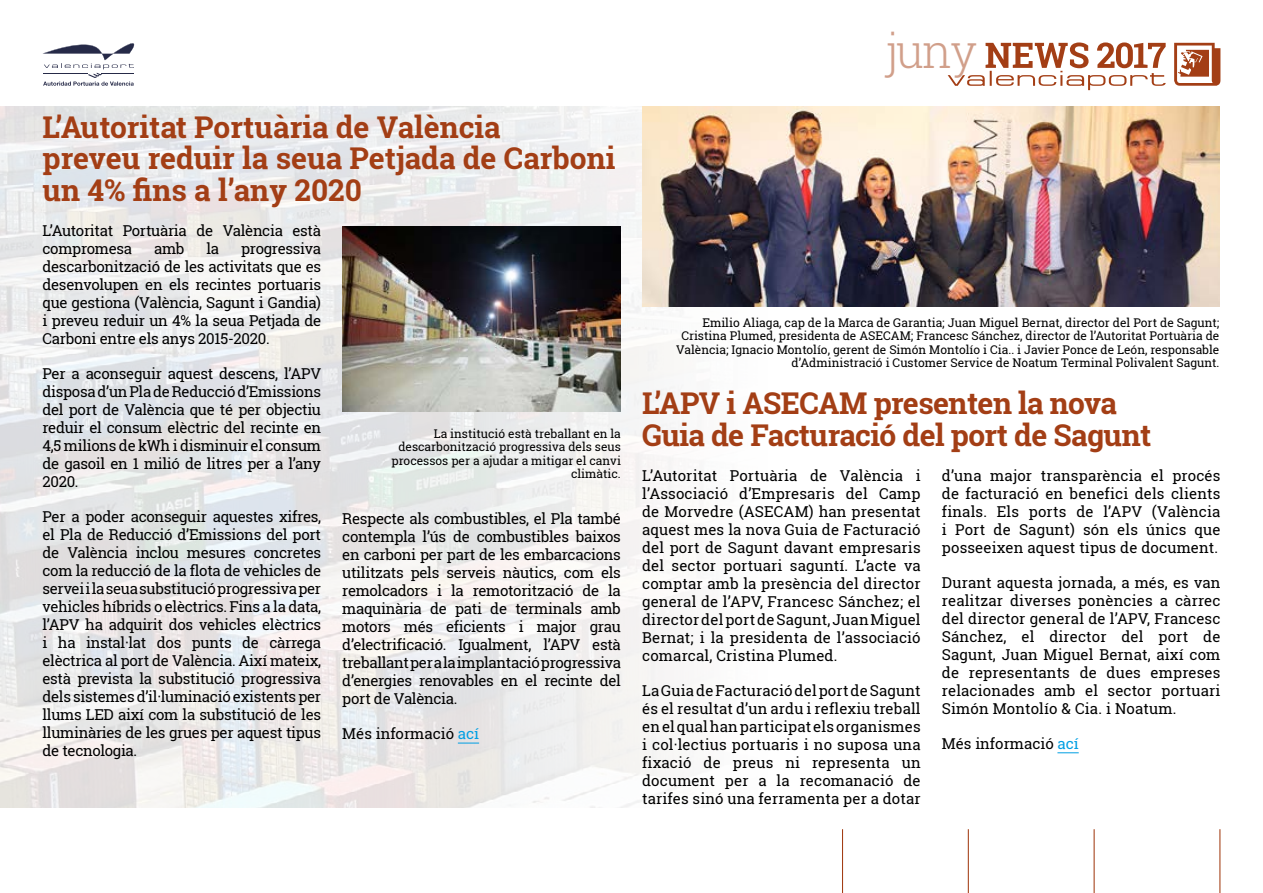
<style>
.page{position:relative;width:1263px;height:893px;background:#fff}
.page>*{position:absolute;margin:0;border:0;box-sizing:border-box;transform-origin:0 0}
.t1{font:300 46.5px "Roboto Slab";color:#d19f8a}
.t2{font:700 30px/31.5px "Roboto Slab";letter-spacing:-.005em;color:#a33e15}
.t3{font:15px/18px "Roboto Slab";letter-spacing:-.02em;color:#000;text-align:justify}
.t4{font:15px "Roboto Slab";color:#000}
.t5{font:12px/13.5px "Roboto Slab";color:#000;text-align:right}
.s1{color:#009fe3}
</style>
<div class="page">
<img style="left:0;top:106px;width:1220px;height:702px">
<hr style="left:842px;top:829px;width:1px;height:64px;background:#a33e15">
<hr style="left:1219px;top:829px;width:1px;height:64px;background:#a33e15">
<hr style="left:1093px;top:829px;width:2px;height:64px;background:#a33e15">
<hr style="left:968px;top:829px;width:1px;height:64px;background:#a33e15">
<svg style="left:43px;top:43px;width:92px;height:43px"></svg>
<svg style="left:1174px;top:43px;width:46px;height:43px"></svg>
<svg style="left:948px;top:42px;width:218px;height:48px"></svg>
<svg style="left:458px;top:743px;width:21px;height:1px"></svg>
<img style="left:642px;top:106px;width:577px;height:201px">
<svg style="left:1057px;top:752px;width:22px;height:1px"></svg>
<img style="left:342px;top:226px;width:279px;height:186px">
<h2 class="t2" style="left:43px;top:111px;width:574px">L’Autoritat Portuària de València<br>preveu reduir la seua Petjada de Carboni un 4% fins a l’any 2020</h2>
<p class="t3" style="left:43px;top:221px;width:280px">L’Autoritat Portuària de València està compromesa</p>
<p class="t3" style="left:43px;top:239px;width:280px;text-indent:199px">progressiva descarbonització de les activitats que es desenvolupen en els recintes portuaris que gestiona (València, Sagunt i Gandia) i preveu reduir un 4% la seua Petjada de Carboni entre els anys 2015-2020.</p>
<p class="t3" style="left:43px;top:364px;width:280px">Per a aconseguir aquest descens, l’APV disposa d’un Pla de Reducció d’Emissions del port de València que té per objectiu reduir el consum elèctric del recinte en 4,5 milions de kWh i disminuir el consum de gasoil en 1 milió de litres per a l’any 2020.</p>
<p class="t3" style="left:43px;top:507px;width:280px">Per a poder aconseguir aquestes xifres, el Pla de Reducció d’Emissions del port de València inclou mesures concretes com la reducció de la flota de vehicles de servei i la seua substitució progressiva per vehicles híbrids o elèctrics. Fins a la data, l’APV ha adquirit dos vehicles elèctrics i ha instal·lat dos punts de càrrega elèctrica al port de València. Així mateix, està prevista la substitució progressiva dels sistemes d’il·luminació existents per llums LED així com la substitució de les lluminàries de les grues per aquest tipus de tecnologia.</p>
<p class="t3" style="left:342px;top:509px;width:280px">Respecte als combustibles, el Pla també contempla l’ús de combustibles baixos en carboni per part de les embarcacions utilitzats pels serveis nàutics, com els remolcadors i la remotorització de la maquinària de pati de terminals amb motors més eficients i major grau d’electrificació. Igualment, l’APV està treballant per a la implantació progressiva d’energies renovables en el recinte del port de València.</p>
<p class="t3" style="left:154px;top:239px;width:32px">amb</p>
<p class="t3" style="left:207px;top:239px;width:14px">la</p>
<p class="t5" style="left:391px;top:427px;width:231px">La institució està treballant en la descarbonització progressiva dels seus processos per a ajudar a mitigar el canvi climàtic.</p>
<p class="t4" style="left:342px;top:723px;width:138px">Més informació <span class="s1">ací</span></p>
<h1 class="t1" style="left:885px;top:19px;width:93px">juny</h1>
<p class="t5" style="left:676px;top:315px;width:545px">Emilio Aliaga, cap de la Marca de Garantia; Juan Miguel Bernat, director del Port de Sagunt; Cristina Plumed, presidenta de ASECAM; Francesc Sánchez, director de l’Autoritat Portuària de València; Ignacio Montolío, gerent de Simón Montolío i Cia.. i Javier Ponce de León, responsable d’Administració i Customer Service de Noatum Terminal Polivalent Sagunt.</p>
<h2 class="t2" style="left:642px;top:387px;width:511px">L’APV i ASECAM presenten la nova<br>Guia de Facturació del port de Sagunt</h2>
<p class="t3" style="left:642px;top:466px;width:280px">L’Autoritat Portuària de València i l’Associació d’Empresaris del Camp de Morvedre (ASECAM) han presentat aquest mes la nova Guia de Facturació del port de Sagunt davant empresaris del sector portuari saguntí. L’acte va comptar amb la presència del director general de l’APV, Francesc Sánchez; el director del port de Sagunt, Juan Miguel Bernat; i la presidenta de l’associació comarcal, Cristina Plumed.</p>
<p class="t3" style="left:642px;top:681px;width:280px">La Guia de Facturació del port de Sagunt és el resultat d’un ardu i reflexiu treball en el qual han participat els organismes i col·lectius portuaris i no suposa una fixació de preus ni representa un document per a la recomanació de tarifes sinó una ferramenta per a dotar</p>
<p class="t3" style="left:942px;top:466px;width:280px">d’una major transparència el procés de facturació en benefici dels clients finals. Els ports de l’APV (València i Port de Sagunt) són els únics que posseeixen aquest tipus de document.</p>
<p class="t3" style="left:942px;top:573px;width:280px">Durant aquesta jornada, a més, es van realitzar diverses ponències a càrrec del director general de l’APV, Francesc Sánchez, el director del port de Sagunt, Juan Miguel Bernat, així com de representants de dues empreses relacionades amb el sector portuari Simón Montolío &amp; Cia. i Noatum.</p>
<p class="t4" style="left:942px;top:733px;width:138px">Més informació <span class="s1">ací</span></p>
</div>
